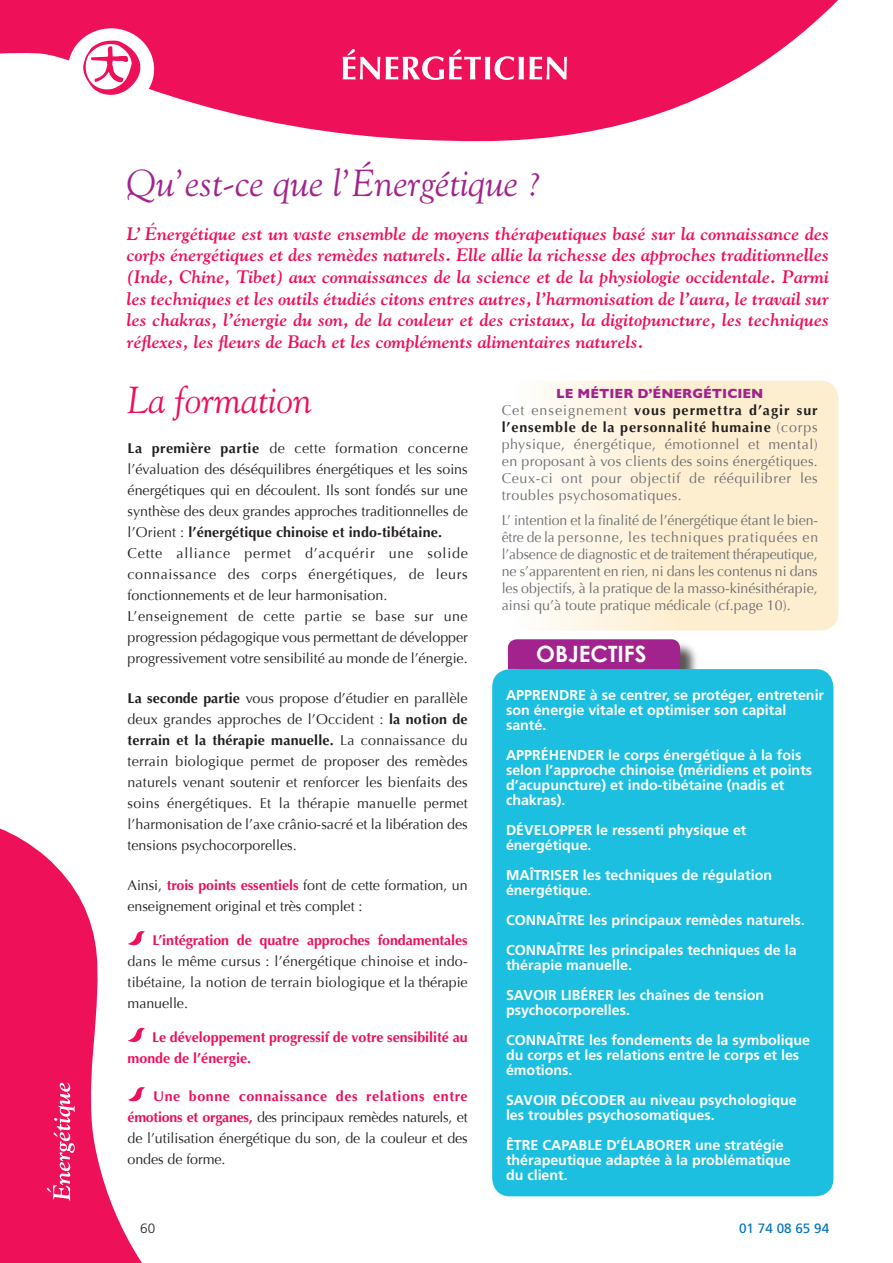
<style>
.page{position:relative;width:893px;height:1263px;background:#fff}
.page>*{position:absolute;margin:0;border:0;box-sizing:border-box;transform-origin:0 0}
.t1{font:italic 37.5px "Goudy";color:#a2238e}
.t2{font:italic 37.5px "Goudy";color:#ee1059}
.t3{font:700 22.5px "Century Gothic";color:#fff}
.t4{font:italic 700 18px/21.6px "Goudy";color:#ee1059;text-align:justify}
.t5{font:14.25px/21px "Optima";color:#231f20;text-align:justify}
.t6{font:700 14.25px/15px "Frutiger";color:#fff}
.t7{font:14.25px/17px "Optima";letter-spacing:.005em;color:#6c6d70;text-align:justify}
.t8{font:700 14.25px/21px "Optima";color:#ee1059}
.t9{font:700 13.5px "Gill Sans";color:#a2238e}
.t10{font:13.5px "Frutiger";color:#0072bc}
.t11{font:300 13.5px "Frutiger";color:#231f20}
.s1{font-weight:700}
.s2{font-weight:700;color:#ee1059}
.s3{font-weight:700;color:#231f20}
</style>
<div class="page">
<div style="left:478px;top:381px;width:360px;height:250px;background:linear-gradient(to right,#fefdfb,#fee9c3);border-radius:18px"></div>
<svg style="left:0;top:0;width:838px;height:142px;fill:#ee1059"></svg>
<div style="left:68px;top:28px;width:86px;height:82px;background:#fff;border-radius:50%"></div>
<svg style="left:0;top:828px;width:143px;height:435px;fill:#ee1059"></svg>
<svg style="left:128px;top:931px;width:17px;height:14px"></svg>
<svg style="left:128px;top:1028px;width:17px;height:14px"></svg>
<svg style="left:128px;top:1087px;width:17px;height:14px"></svg>
<div style="left:510px;top:641px;width:189px;height:46px;background:#231f20;opacity:.75"></div>
<svg style="left:508px;top:656px;width:172px;height:13px"></svg>
<div style="left:508px;top:639px;width:172px;height:23px;background:#a2238e;border-radius:9px"></div>
<div style="left:492px;top:669px;width:341px;height:527px;background:#1cbfdf;border-radius:18px"></div>
<svg style="left:80px;top:40px;width:62px;height:55px"></svg>
<svg style="left:47px;top:1083px;width:28px;height:117px;background:#f13e78"></svg>
<svg style="left:343px;top:49px;width:224px;height:31px"></svg>
<p class="t1" style="left:127px;top:160px;width:417px">Qu’est-ce que l’Énergétique ?</p>
<p class="t4" style="left:127px;top:222px;width:704px">L’ Énergétique est un vaste ensemble de moyens thérapeutiques basé sur la connaissance des corps énergétiques et des remèdes naturels. Elle allie la richesse des approches traditionnelles (Inde, Chine, Tibet) aux connaissances de la science et de la physiologie occidentale. Parmi les techniques et les outils étudiés citons entres autres, l’harmonisation de l’aura, le travail sur les chakras, l’énergie du son, de la couleur et des cristaux, la digitopuncture, les techniques réflexes, les fleurs de Bach et les compléments alimentaires naturels.</p>
<p class="t2" style="left:128px;top:377px;width:186px">La formation</p>
<p class="t5" style="left:128px;top:438px;width:342px;text-align:left"><span class="s1">La première partie</span> de cette formation concerne l’évaluation des déséquilibres énergétiques et les soins énergétiques qui en découlent. Ils sont fondés sur une synthèse des deux grandes approches traditionnelles de l’Orient : <span class="s1">l’énergétique chinoise et indo-tibétaine.<br></span>Cette alliance permet d’acquérir une solide connaissance des corps énergétiques, de leurs fonctionnements et de leur harmonisation.<br>L’enseignement de cette partie se base sur une progression pédagogique vous permettant de développer progressivement votre sensibilité au monde de l’énergie.</p>
<p class="t5" style="left:128px;top:687px;width:342px"><span class="s1">La seconde partie</span> vous propose d’étudier en parallèle deux grandes approches de l’Occident : <span class="s1">la notion de terrain et la thérapie manuelle.</span> La connaissance du terrain biologique permet de proposer des remèdes naturels venant soutenir et renforcer les bienfaits des soins énergétiques. Et la thérapie manuelle permet l’harmonisation de l’axe crânio-sacré et la libération des tensions psychocorporelles.</p>
<p class="t5" style="left:128px;top:875px;width:342px">Ainsi, <span class="s2">trois points essentiels</span> font de cette formation, un enseignement original et très complet :</p>
<p class="t5" style="left:128px;top:930px;width:342px;text-indent:25px"><span class="s2">L’intégration de quatre approches fondamentales </span>dans le même cursus : l’énergétique chinoise et indo&shy;tibétaine, la notion de terrain biologique et la thérapie manuelle.</p>
<p class="t8" style="left:128px;top:1027px;width:342px;text-indent:24px">Le développement progressif de votre sensibilité au monde de l’énergie.</p>
<p class="t5" style="left:128px;top:1086px;width:342px;text-indent:26px"><span class="s2">Une bonne connaissance des relations entre émotions et organes,</span> des principaux remèdes naturels, et de l’utilisation énergétique du son, de la couleur et des ondes de forme.</p>
<p class="t9" style="left:556px;top:385px;width:209px">LE MÉTIER D’ÉNERGÉTICIEN</p>
<p class="t7" style="left:502px;top:402px;width:318px">Cet enseignement <span class="s3">vous permettra d’agir sur l’ensemble de la personnalité humaine</span> (corps physique, énergétique, émotionnel et mental) en proposant à vos clients des soins énergétiques.<br>Ceux-ci ont pour objectif de rééquilibrer les troubles psychosomatiques.</p>
<p class="t7" style="left:502px;top:512px;width:318px">L’ intention et la finalité de l’énergétique étant le bien&shy;être de la personne, les techniques pratiquées en l’absence de diagnostic et de traitement thérapeutique, ne s’apparentent en rien, ni dans les contenus ni dans les objectifs, à la pratique de la masso-kinésithérapie, ainsi qu’à toute pratique médicale (cf.page 10).</p>
<p class="t3" style="left:536px;top:639px;width:112px">OBJECTIFS</p>
<p class="t6" style="left:506px;top:688px;width:320px">APPRENDRE à se centrer, se protéger, entretenir son énergie vitale et optimiser son capital santé.</p>
<p class="t6" style="left:506px;top:748px;width:308px">APPRÉHENDER le corps énergétique à la fois selon l’approche chinoise (méridiens et points d’acupuncture) et indo-tibétaine (nadis et chakras).</p>
<p class="t6" style="left:506px;top:823px;width:242px">DÉVELOPPER le ressenti physique et énergétique.</p>
<p class="t6" style="left:506px;top:868px;width:268px">MAÎTRISER les techniques de régulation énergétique.</p>
<p class="t6" style="left:506px;top:913px;width:300px">CONNAÎTRE les principaux remèdes naturels.</p>
<p class="t6" style="left:506px;top:943px;width:292px">CONNAÎTRE les principales techniques de la thérapie manuelle.</p>
<p class="t6" style="left:506px;top:988px;width:260px">SAVOIR LIBÉRER les chaînes de tension psychocorporelles.</p>
<p class="t6" style="left:506px;top:1033px;width:306px">CONNAÎTRE les fondements de la symbolique du corps et les relations entre le corps et les émotions.</p>
<p class="t6" style="left:506px;top:1093px;width:292px">SAVOIR DÉCODER au niveau psychologique les troubles psychosomatiques.</p>
<p class="t6" style="left:506px;top:1138px;width:286px">ÊTRE CAPABLE D’ÉLABORER une stratégie thérapeutique adaptée à la problématique du client.</p>
<p class="t11" style="left:140px;top:1221px;width:17px">60</p>
<p class="t10" style="left:739px;top:1220px;width:92px">01 74 08 65 94</p>
</div>
